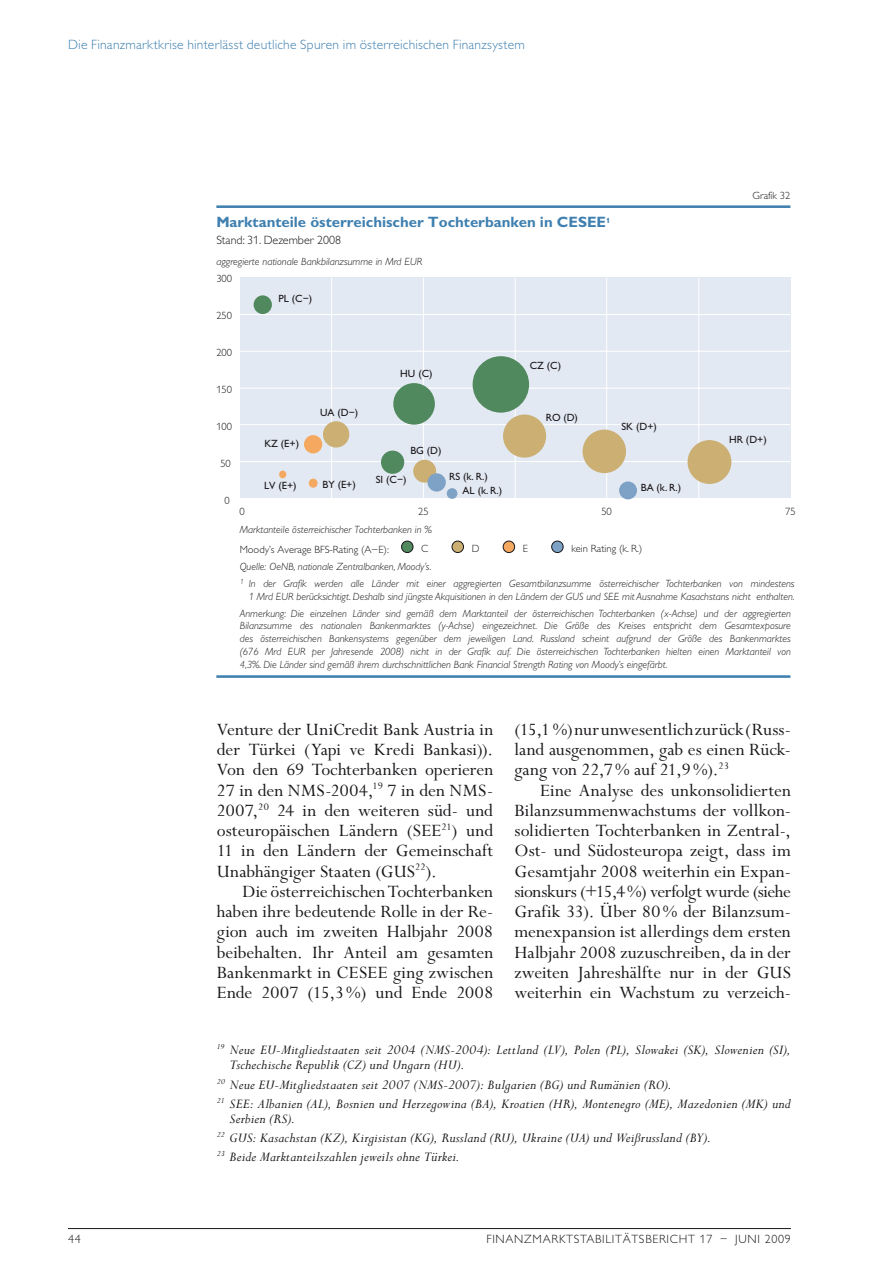
<style>
.page{position:relative;width:893px;height:1263px;background:#fff}
.page>*{position:absolute;margin:0;border:0;box-sizing:border-box;transform-origin:0 0}
.t1{font:19.5px/20.2px "Perpetua";color:#1a171b;text-align:justify}
.t2{font:italic 15px/19.2px "Perpetua";letter-spacing:.015em;color:#1a171b}
.t3{font:700 15px "Gill Alternate One";color:#3f80b0}
.t4{font:300 13.5px "Gill Alternate One";letter-spacing:.02em;color:#3f80b0}
.t5{font:300 12px "Gill Alternate One";letter-spacing:.06em;color:#1a171b}
.t6{font:300 12px "Gill Alternate One";color:#1a171b}
.t7{font:300 10.65px "Gill Alternate One";color:#1a171b}
.t8{font:italic 300 10.5px/12.8px "Gill Alternate One";color:#1a171b;text-align:justify}
.t9{font:10.5px/14.1px "Gill Alternate One";color:#1a171b}
.t10{font:300 10.5px "Gill Alternate One";color:#1a171b}
</style>
<div class="page">
<hr style="left:68px;top:1228px;width:723px;height:1px;background:#1a171b">
<hr style="left:216px;top:205px;width:574px;height:3px;background:#3f80b0">
<hr style="left:216px;top:675px;width:574px;height:3px;background:#3f80b0">
<div style="left:402px;top:541px;width:11px;height:11px;background:#51895f;border-radius:50%"></div>
<div style="left:401px;top:541px;width:12px;height:12px;border:1px solid #1a171b;border-radius:50%"></div>
<div style="left:452px;top:541px;width:11px;height:11px;background:#cbaf73;border-radius:50%"></div>
<div style="left:452px;top:541px;width:12px;height:12px;border:1px solid #1a171b;border-radius:50%"></div>
<div style="left:503px;top:541px;width:12px;height:11px;background:#f5a85f;border-radius:50%"></div>
<div style="left:503px;top:541px;width:12px;height:12px;border:1px solid #1a171b;border-radius:50%"></div>
<div style="left:552px;top:541px;width:11px;height:11px;background:#7ea2c6;border-radius:50%"></div>
<div style="left:551px;top:541px;width:12px;height:12px;border:1px solid #1a171b;border-radius:50%"></div>
<div style="left:240px;top:278px;width:550px;height:220px;background:#e3e9f2"></div>
<hr style="left:240px;top:461px;width:550px;height:1px;background:#fff">
<hr style="left:240px;top:388px;width:550px;height:1px;background:#fff">
<hr style="left:240px;top:314px;width:550px;height:1px;background:#fff">
<hr style="left:240px;top:424px;width:550px;height:1px;background:#fff">
<hr style="left:240px;top:351px;width:550px;height:1px;background:#fff">
<hr style="left:331px;top:278px;width:1px;height:220px;background:#fff">
<hr style="left:515px;top:278px;width:1px;height:220px;background:#fff">
<hr style="left:698px;top:278px;width:1px;height:220px;background:#fff">
<hr style="left:423px;top:278px;width:1px;height:220px;background:#fff">
<hr style="left:606px;top:278px;width:1px;height:220px;background:#fff">
<div style="left:447px;top:488px;width:10px;height:11px;background:#7ea2c6;border-radius:50%"></div>
<div style="left:619px;top:481px;width:18px;height:18px;background:#7ea2c6;border-radius:50%"></div>
<div style="left:413px;top:460px;width:23px;height:23px;background:#cbaf73;border-radius:50%"></div>
<div style="left:309px;top:479px;width:9px;height:9px;background:#f5a85f;border-radius:50%"></div>
<div style="left:427px;top:473px;width:19px;height:19px;background:#7ea2c6;border-radius:50%"></div>
<div style="left:473px;top:356px;width:56px;height:57px;background:#51895f;border-radius:50%"></div>
<div style="left:688px;top:440px;width:43px;height:44px;background:#cbaf73;border-radius:50%"></div>
<div style="left:393px;top:383px;width:42px;height:42px;background:#51895f;border-radius:50%"></div>
<div style="left:279px;top:471px;width:7px;height:7px;background:#f5a85f;border-radius:50%"></div>
<div style="left:254px;top:295px;width:18px;height:19px;background:#51895f;border-radius:50%"></div>
<div style="left:503px;top:414px;width:43px;height:44px;background:#cbaf73;border-radius:50%"></div>
<div style="left:381px;top:451px;width:23px;height:23px;background:#51895f;border-radius:50%"></div>
<div style="left:583px;top:430px;width:43px;height:43px;background:#cbaf73;border-radius:50%"></div>
<div style="left:323px;top:421px;width:26px;height:26px;background:#cbaf73;border-radius:50%"></div>
<div style="left:304px;top:435px;width:18px;height:18px;background:#f5a85f;border-radius:50%"></div>
<p class="t4" style="left:68px;top:37px;width:458px">Die Finanzmarktkrise hinterlässt deutliche Spuren im österreichischen Finanzsystem</p>
<h2 class="t3" style="left:216px;top:213px;width:395px">Marktanteile österreichischer Tochterbanken in CESEE<sup>1</sup></h2>
<p class="t6" style="left:216px;top:234px;width:126px">Stand: 31. Dezember 2008</p>
<p class="t8" style="left:216px;top:255px;width:207px">aggregierte nationale Bankbilanzsumme in Mrd EUR</p>
<p class="t10" style="left:216px;top:273px;width:17px">300</p>
<p class="t10" style="left:216px;top:310px;width:17px">250</p>
<p class="t10" style="left:216px;top:347px;width:17px">200</p>
<p class="t10" style="left:216px;top:384px;width:17px">150</p>
<p class="t10" style="left:216px;top:420px;width:17px">100</p>
<p class="t10" style="left:220px;top:457px;width:12px">50</p>
<p class="t10" style="left:224px;top:494px;width:7px">0</p>
<p class="t9" style="left:278px;top:291px;width:35px">PL (C–)</p>
<p class="t9" style="left:264px;top:436px;width:36px">KZ (E+)</p>
<p class="t9" style="left:320px;top:405px;width:40px">UA (D–)</p>
<p class="t9" style="left:264px;top:479px;width:34px">LV (E+)</p>
<p class="t9" style="left:322px;top:477px;width:35px">BY (E+)</p>
<p class="t9" style="left:400px;top:366px;width:34px">HU (C)</p>
<p class="t9" style="left:410px;top:443px;width:33px">BG (D)</p>
<p class="t9" style="left:376px;top:472px;width:32px">SI (C–)</p>
<p class="t9" style="left:463px;top:470px;width:41px;text-indent:-13px">RS (k. R.)<br>AL (k. R.)</p>
<p class="t9" style="left:530px;top:358px;width:33px">CZ (C)</p>
<p class="t9" style="left:546px;top:410px;width:34px">RO (D)</p>
<p class="t9" style="left:621px;top:419px;width:37px">SK (D+)</p>
<p class="t9" style="left:641px;top:480px;width:42px">BA (k. R.)</p>
<p class="t10" style="left:752px;top:190px;width:39px">Grafik 32</p>
<p class="t9" style="left:729px;top:432px;width:39px">HR (D+)</p>
<p class="t7" style="left:239px;top:506px;width:7px">0</p>
<p class="t7" style="left:418px;top:506px;width:12px">25</p>
<p class="t7" style="left:601px;top:506px;width:12px">50</p>
<p class="t7" style="left:785px;top:506px;width:12px">75</p>
<p class="t8" style="left:240px;top:523px;width:194px">Marktanteile österreichischer Tochterbanken in %</p>
<p class="t10" style="left:240px;top:543px;width:151px">Moody’s Average BFS-Rating (A–E):</p>
<p class="t10" style="left:421px;top:543px;width:9px">C</p>
<p class="t10" style="left:472px;top:543px;width:9px">D</p>
<p class="t10" style="left:523px;top:543px;width:7px">E</p>
<p class="t10" style="left:571px;top:543px;width:73px">kein Rating (k. R.)</p>
<p class="t8" style="left:240px;top:560px;width:193px">Quelle: OeNB, nationale Zentralbanken, Moody’s.</p>
<p class="t8" style="left:240px;top:577px;width:556px;text-align:right"><sup>1</sup> In der Grafik werden alle Länder mit einer aggregierten Gesamtbilanzsumme österreichischer Tochterbanken von mindestens<br>1 Mrd EUR berücksichtigt. Deshalb sind jüngste Akquisitionen in den Ländern der GUS und SEE mit Ausnahme Kasachstans nicht enthalten.</p>
<p class="t8" style="left:240px;top:607px;width:553px">Anmerkung: Die einzelnen Länder sind gemäß dem Marktanteil der österreichischen Tochterbanken (x-Achse) und der aggregierten Bilanzsumme des nationalen Bankenmarktes (y-Achse) eingezeichnet. Die Größe des Kreises entspricht dem Gesamtexposure des österreichischen Bankensystems gegenüber dem jeweiligen Land. Russland scheint aufgrund der Größe des Bankenmarktes (676 Mrd EUR per Jahresende 2008) nicht in der Grafik auf. Die österreichischen Tochterbanken hielten einen Marktanteil von 4,3%. Die Länder sind gemäß ihrem durchschnittlichen Bank Financial Strength Rating von Moody’s eingefärbt.</p>
<p class="t1" style="left:217px;top:720px;width:278px">Venture der UniCredit Bank Austria in der Türkei (Yapi ve Kredi Bankasi)).<br>Von den 69 Tochterbanken operieren 27 in den NMS-2004,<sup>19</sup> 7 in den NMS-2007,<sup>20</sup> 24 in den weiteren süd- und osteuropäischen Ländern (SEE<sup>21</sup>) und 11 in den Ländern der Gemeinschaft Unabhängiger Staaten (GUS<sup>22</sup>).</p>
<h1 class="t1" style="left:217px;top:882px;width:278px;text-indent:26px">Die österreichischen Tochterbanken haben ihre bedeutende Rolle in der Re&shy;gion auch im zweiten Halbjahr 2008 beibehalten. Ihr Anteil am gesamten Bankenmarkt in CESEE ging zwischen Ende 2007 (15,3%) und Ende 2008</h1>
<h1 class="t1" style="left:514px;top:720px;width:278px">(15,1%) nur unwesentlich zurück (Russ&shy;land ausgenommen, gab es einen Rück&shy;gang von 22,7% auf 21,9%).<sup>23</sup></h1>
<p class="t1" style="left:514px;top:781px;width:278px;text-indent:26px">Eine Analyse des unkonsolidierten Bilanzsummenwachstums der vollkon&shy;solidierten Tochterbanken in Zentral-, Ost- und Südosteuropa zeigt, dass im Gesamtjahr 2008 weiterhin ein Expan&shy;sionskurs (+15,4%) verfolgt wurde (siehe Grafik 33). Über 80% der Bilanzsum&shy;menexpansion ist allerdings dem ersten Halbjahr 2008 zuzuschreiben, da in der zweiten Jahreshälfte nur in der GUS weiterhin ein Wachstum zu verzeich-</p>
<h2 class="t2" style="left:230px;top:1043px;width:563px;line-height:15px;text-indent:-13px"><sup>19</sup> Neue EU-Mitgliedstaaten seit 2004 (NMS-2004): Lettland (LV), Polen (PL), Slowakei (SK), Slowenien (SI),<br>Tschechische Republik (CZ) und Ungarn (HU).</h2>
<h2 class="t2" style="left:217px;top:1075px;width:575px"><sup>20</sup> Neue EU-Mitgliedstaaten seit 2007 (NMS-2007): Bulgarien (BG) und Rumänien (RO).<br><sup>21</sup> SEE: Albanien (AL), Bosnien und Herzegowina (BA), Kroatien (HR), Montenegro (ME), Mazedonien (MK) und</h2>
<h2 class="t2" style="left:217px;top:1109px;width:496px;text-indent:13px">Serbien (RS).<br><sup>22</sup> GUS: Kasachstan (KZ), Kirgisistan (KG), Russland (RU), Ukraine (UA) und Weißrussland (BY).<br><sup>23</sup> Beide Marktanteilszahlen jeweils ohne Türkei.</h2>
<p class="t5" style="left:68px;top:1232px;width:14px">44</p>
<p class="t5" style="left:486px;top:1232px;width:306px">FINANzmarktstabilitätsbericht 17 – Juni 2009</p>
</div>
